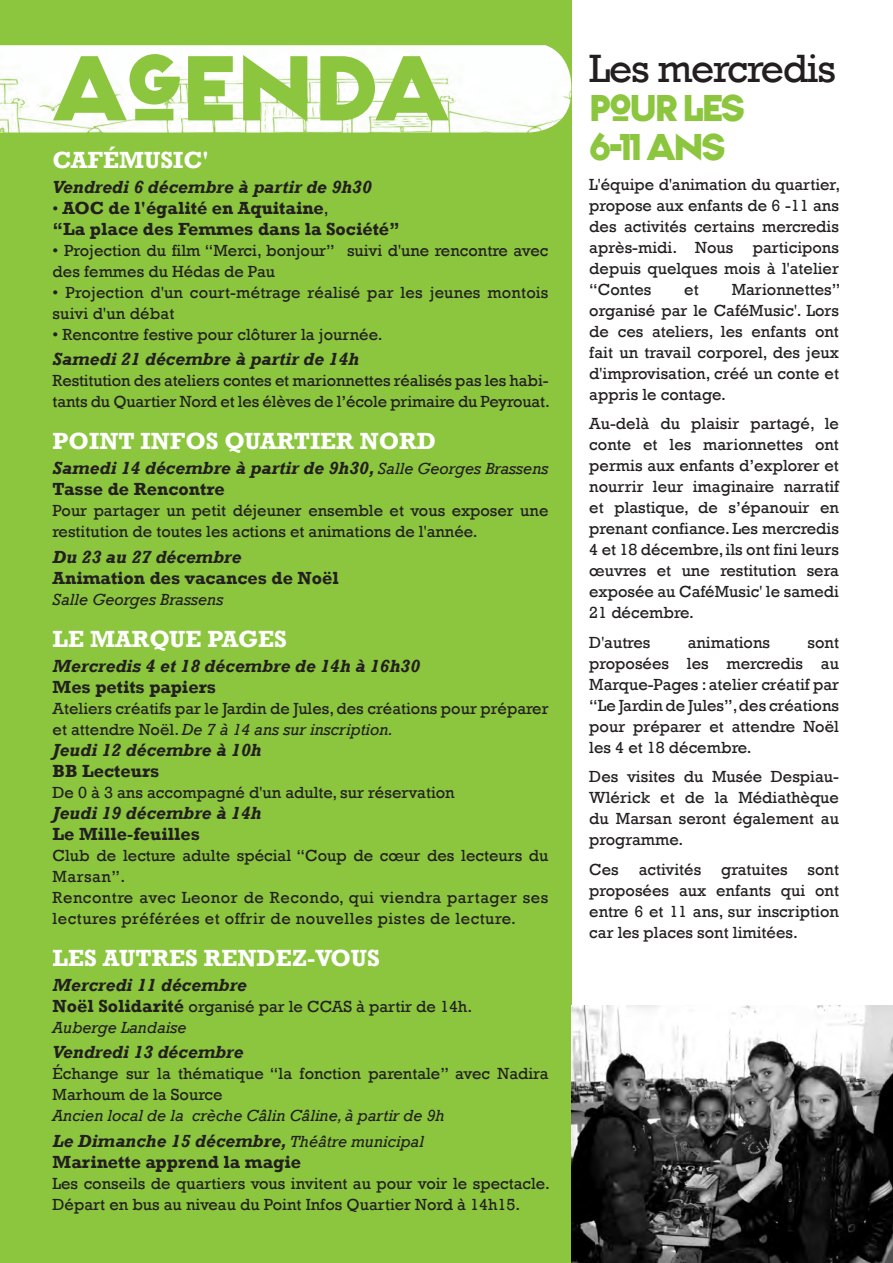
<style>
.page{position:relative;width:893px;height:1263px;background:#fff}
.page>*{position:absolute;margin:0;border:0;box-sizing:border-box;transform-origin:0 0}
.t1{font:96.3px "Typeface Six";color:#8bc63e}
.TEXTE{font:40.5px "Rockwell";letter-spacing:-.03em;color:#231f20}
.TEXTE-2{font:39px "Typeface Six";letter-spacing:-.06em;color:#8bc63e}
.TEXTE-3{font:700 24px "Rockwell";color:#fff}
.TEXTE-4{font:italic 700 18px "Rockwell";color:#231f20}
.TEXTE-5{font:700 18px "Rockwell";color:#231f20}
.TEXTE-6{font:16.5px/21px "Rockwell";color:#231f20}
.TEXTE-7{font:16.5px/21px "Rockwell";letter-spacing:.03em;color:#231f20}
.TEXTE-8{font:italic 16.5px "Rockwell";color:#231f20}
.s1{font-weight:400;font-size:16.5px}
.s2{font-style:italic}
.s3{font-weight:700;font-size:18px}
</style>
<div class="page">
<div style="left:0;top:0;width:571px;height:1263px;background:#8bc63e"></div>
<img style="left:0;top:45px;width:571px;height:88px">
<img style="left:571px;top:1006px;width:322px;height:257px">
<p class="t1" style="left:53px;top:29px;width:398px">AGENDA</p>
<p class="TEXTE-3" style="left:53px;top:145px;width:158px">CAFÉMUSIC'</p>
<p class="TEXTE-4" style="left:53px;top:176px;width:320px">Vendredi 6 décembre à partir de 9h30</p>
<p class="TEXTE-5" style="left:53px;top:197px;width:278px"><span class="s1">•</span> AOC de l'égalité en Aquitaine<span class="s1">,</span></p>
<p class="TEXTE-5" style="left:53px;top:218px;width:349px">“La place des Femmes dans la Société”</p>
<p class="TEXTE-6" style="left:53px;top:240px;width:497px">• Projection du film “Merci, bonjour” suivi d'une rencontre avec des femmes du Hédas de Pau</p>
<p class="TEXTE-6" style="left:53px;top:282px;width:497px">• Projection d'un court-métrage réalisé par les jeunes montois suivi d'un débat</p>
<p class="TEXTE-6" style="left:53px;top:324px;width:332px">• Rencontre festive pour clôturer la journée.</p>
<p class="TEXTE-4" style="left:53px;top:348px;width:308px">Samedi 21 décembre à partir de 14h</p>
<p class="TEXTE-6" style="left:53px;top:370px;width:499px">Restitution des ateliers contes et marionnettes réalisés pas les habi&shy;tants du Quartier Nord et les élèves de l’école primaire du Peyrouat.</p>
<p class="TEXTE-3" style="left:53px;top:426px;width:385px">POINT INFOS QUARTIER NORD</p>
<p class="TEXTE-4" style="left:53px;top:458px;width:497px">Samedi 14 décembre à partir de 9h30, <span class="s1">Salle Georges Brassens</span></p>
<p class="TEXTE-5" style="left:53px;top:478px;width:174px">Tasse de Rencontre</p>
<p class="TEXTE-6" style="left:53px;top:501px;width:497px">Pour partager un petit déjeuner ensemble et vous exposer une restitution de toutes les actions et animations de l'année.</p>
<p class="TEXTE-4" style="left:53px;top:546px;width:190px">Du 23 au 27 décembre</p>
<p class="TEXTE-5" style="left:53px;top:567px;width:288px">Animation des vacances de Noël</p>
<p class="TEXTE-8" style="left:53px;top:589px;width:172px">Salle Georges Brassens</p>
<p class="TEXTE-3" style="left:53px;top:624px;width:236px">LE MARQUE PAGES</p>
<p class="TEXTE-4" style="left:53px;top:655px;width:369px">Mercredis 4 et 18 décembre de 14h à 16h30</p>
<p class="TEXTE-5" style="left:53px;top:676px;width:165px">Mes petits papiers</p>
<p class="TEXTE-6" style="left:53px;top:698px;width:497px">Ateliers créatifs par le Jardin de Jules, des créations pour préparer et attendre Noël. <span class="s2">De 7 à 14 ans sur inscription.</span></p>
<p class="TEXTE-4" style="left:53px;top:739px;width:210px">Jeudi 12 décembre à 10h</p>
<p class="TEXTE-5" style="left:53px;top:760px;width:108px">BB Lecteurs</p>
<p class="TEXTE-6" style="left:53px;top:782px;width:404px">De 0 à 3 ans accompagné d'un adulte, sur réservation</p>
<p class="TEXTE-4" style="left:53px;top:802px;width:210px">Jeudi 19 décembre à 14h</p>
<p class="TEXTE-5" style="left:53px;top:823px;width:149px">Le Mille-feuilles</p>
<p class="TEXTE-6" style="left:53px;top:845px;width:497px">Club de lecture adulte spécial “Coup de cœur des lecteurs du<br>Marsan”.</p>
<p class="TEXTE-7" style="left:53px;top:887px;width:497px">Rencontre avec Leonor de Recondo, qui viendra partager ses lectures préférées et offrir de nouvelles pistes de lecture.</p>
<p class="TEXTE-3" style="left:53px;top:943px;width:329px">LES AUTRES RENDEZ-VOUS</p>
<p class="TEXTE-4" style="left:53px;top:974px;width:196px">Mercredi 11 décembre</p>
<p class="TEXTE-6" style="left:53px;top:996px;width:421px"><span class="s3">Noël Solidarité</span> organisé par le CCAS à partir de 14h.</p>
<p class="TEXTE-8" style="left:53px;top:1018px;width:135px">Auberge Landaise</p>
<p class="TEXTE-4" style="left:53px;top:1042px;width:192px">Vendredi 13 décembre</p>
<p class="TEXTE-6" style="left:53px;top:1064px;width:497px">Échange sur la thématique “la fonction parentale” avec Nadira<br>Marhoum de la Source</p>
<p class="TEXTE-8" style="left:53px;top:1106px;width:394px">Ancien local de la crèche Câlin Câline, à partir de 9h</p>
<p class="TEXTE-4" style="left:53px;top:1130px;width:373px">Le Dimanche 15 décembre, <span class="s1">Théâtre municipal</span></p>
<p class="TEXTE-5" style="left:53px;top:1151px;width:250px">Marinette apprend la magie</p>
<p class="TEXTE-6" style="left:53px;top:1173px;width:499px">Les conseils de quartiers vous invitent au pour voir le spectacle.<br>Départ en bus au niveau du Point Infos Quartier Nord à 14h15.</p>
<p class="TEXTE" style="left:589px;top:45px;width:248px">Les mercredis</p>
<p class="TEXTE-2" style="left:589px;top:84px;width:157px">POUR LES</p>
<p class="TEXTE-2" style="left:589px;top:123px;width:138px">6-11 ANS</p>
<p class="TEXTE-6" style="left:589px;top:174px;width:252px;text-align:justify">L'équipe d'animation du quartier, propose aux enfants de 6 -11 ans des activités certains mercredis après-midi. Nous participons depuis quelques mois à l'atelier “Contes</p>
<p class="TEXTE-6" style="left:589px;top:279px;width:252px;text-align:justify;text-indent:142px">Marionnettes” organisé par le CaféMusic'. Lors de ces ateliers, les enfants ont fait un travail corporel, des jeux d'improvisation, créé un conte et appris le contage.</p>
<p class="TEXTE-6" style="left:589px;top:413px;width:251px;text-align:justify">Au-delà du plaisir partagé, le conte et les marionnettes ont permis aux enfants d’explorer et nourrir leur imaginaire narratif et plastique, de s’épanouir en prenant confiance. Les mercredis 4 et 18 décembre, ils ont fini leurs œuvres et une restitution sera exposée au CaféMusic' le samedi 21 décembre.</p>
<p class="TEXTE-6" style="left:589px;top:632px;width:63px">D'autres</p>
<p class="TEXTE-6" style="left:688px;top:632px;width:84px">animations</p>
<p class="TEXTE-6" style="left:684px;top:279px;width:16px">et</p>
<p class="TEXTE-6" style="left:589px;top:632px;width:251px;text-align:justify;text-indent:218px">sont proposées les mercredis au Marque-Pages : atelier créatif par “Le Jardin de Jules”, des créations pour préparer et attendre Noël les 4 et 18 décembre.</p>
<p class="TEXTE-6" style="left:589px;top:766px;width:251px;text-align:justify">Des visites du Musée Despiau-Wlérick et de la Médiathèque du Marsan seront également au programme.</p>
<p class="TEXTE-6" style="left:589px;top:859px;width:251px;text-align:justify">Ces activités gratuites sont proposées aux enfants qui ont entre 6 et 11 ans, sur inscription car les places sont limitées.</p>
</div>
